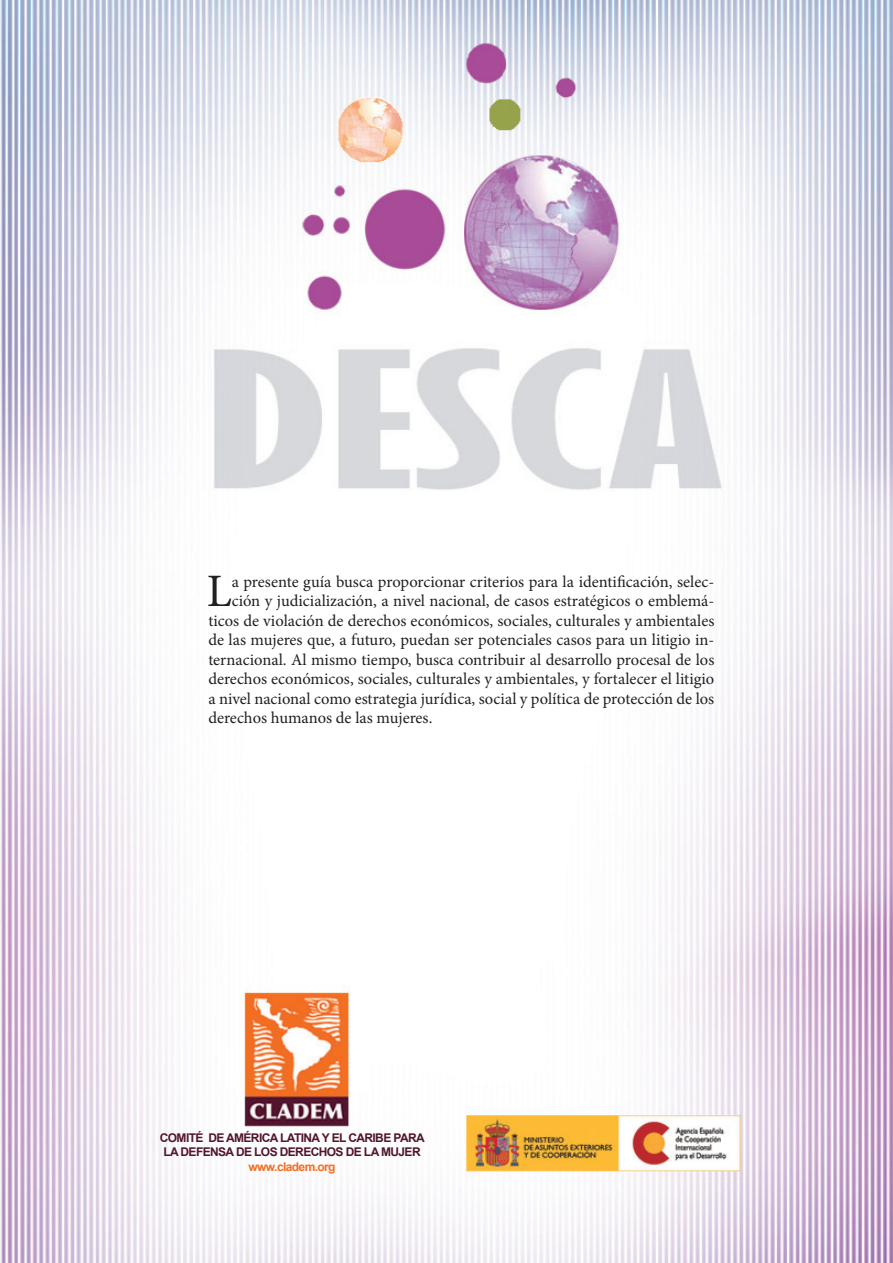
<style>
.page{position:relative;width:893px;height:1263px;background:#fff}
.page>*{position:absolute;margin:0;border:0;box-sizing:border-box;transform-origin:0 0}
.t1{font:46.5px "Minion Pro";color:#231f20}
.t2{font:16.5px "Minion Pro";color:#231f20}
.t3{font:700 12px/14.7px "Arial";letter-spacing:-.05em;color:#52152e;text-align:center}
.t4{font:700 12px "Arial";letter-spacing:-.05em;color:#f26f21}
</style>
<div class="page">
<img style="left:0;top:0;width:893px;height:1263px">
<h1 class="t1" style="left:207px;top:560px;width:27px">L</h1>
<p class="t2" style="left:232px;top:570px;width:484px">a presente guía busca proporcionar criterios para la identificación, selec-</p>
<p class="t2" style="left:232px;top:590px;width:484px">ción y judicialización, a nivel nacional, de casos estratégicos o emblemá-</p>
<p class="t2" style="left:208px;top:609px;width:508px">ticos de violación de derechos económicos, sociales, culturales y ambientales</p>
<p class="t2" style="left:208px;top:629px;width:507px">de las mujeres que, a futuro, puedan ser potenciales casos para un litigio in-</p>
<p class="t2" style="left:208px;top:648px;width:508px">ternacional. Al mismo tiempo, busca contribuir al desarrollo procesal de los</p>
<p class="t2" style="left:208px;top:668px;width:508px">derechos económicos, sociales, culturales y ambientales, y fortalecer el litigio</p>
<p class="t2" style="left:208px;top:687px;width:507px">a nivel nacional como estrategia jurídica, social y política de protección de los</p>
<p class="t2" style="left:208px;top:707px;width:226px">derechos humanos de las mujeres.</p>
<p class="t3" style="left:160px;top:1130px;width:266px">COMITÉ DE AMÉRICA LATINA Y EL CARIBE PARA<br>LA DEFENSA DE LOS DERECHOS DE LA MUJER</p>
<p class="t4" style="left:248px;top:1159px;width:89px">www.cladem.org</p>
</div>
